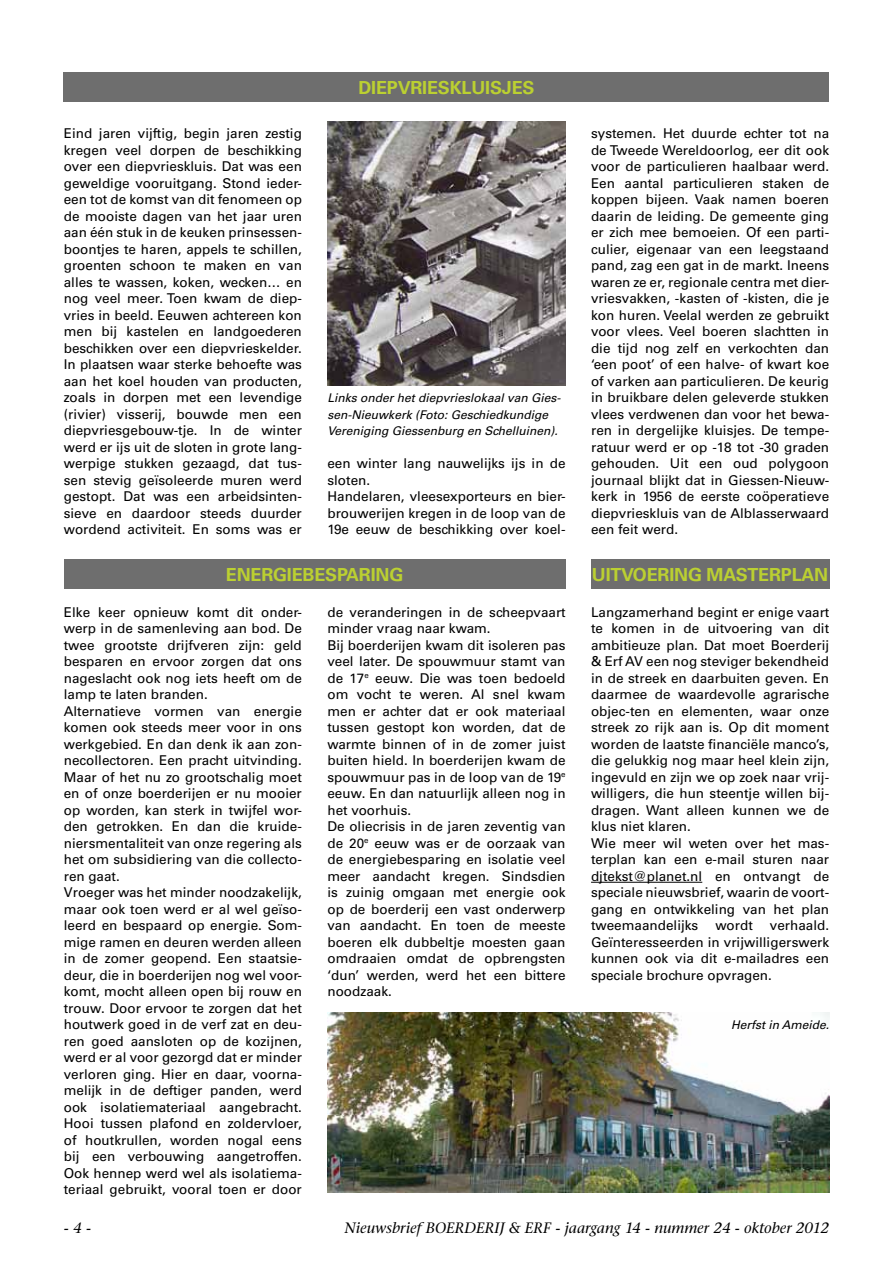
<style>
.page{position:relative;width:893px;height:1263px;background:#fff}
.page>*{position:absolute;margin:0;border:0;box-sizing:border-box;transform-origin:0 0}
.t1{font:700 18px "Univers LT Std";letter-spacing:-.01em;color:#bbd031}
.t2{font:italic 500 15px "Stone Serif Std";color:#000}
.t3{font:13.5px/16.5px "Univers LT Std";color:#000}
.t4{font:italic 12px/16.5px "Univers LT Std";color:#000}
</style>
<div class="page">
<div style="left:64px;top:72px;width:765px;height:30px;background:#6e6e6e"></div>
<div style="left:591px;top:559px;width:238px;height:30px;background:#6e6e6e"></div>
<div style="left:64px;top:559px;width:502px;height:30px;background:#6e6e6e"></div>
<img style="left:327px;top:122px;width:239px;height:264px">
<img style="left:327px;top:1013px;width:502px;height:179px">
<hr style="left:591px;top:882px;width:111px;height:1px;background:#000">
<p class="t3" style="left:64px;top:125px;width:240px;text-align:justify">Eind jaren vijftig, begin jaren zestig kregen veel dorpen de beschikking over een diepvrieskluis. Dat was een geweldige vooruitgang. Stond ieder&shy;een tot de komst van dit fenomeen op de mooiste dagen van het jaar uren aan één stuk in de keuken prinsessen&shy;boontjes te haren, appels te schillen, groenten schoon te maken en van alles te wassen, koken, wecken… en nog veel meer. Toen kwam de diep&shy;vries in beeld. Eeuwen achtereen kon men bij kastelen en landgoederen beschikken over een diepvrieskelder.<br>In plaatsen waar sterke behoefte was aan het koel houden van producten, zoals in dorpen met een levendige (rivier) visserij, bouwde men een diepvriesgebouw-tje. In de winter werd er ijs uit de sloten in grote lang&shy;werpige stukken gezaagd, dat tus&shy;sen stevig geïsoleerde muren werd gestopt. Dat was een arbeidsinten&shy;sieve en daardoor steeds duurder wordend activiteit. En soms was er</p>
<h1 class="t1" style="left:358px;top:77px;width:178px">DIEPVRIESKLUISJES</h1>
<p class="t4" style="left:327px;top:390px;width:235px">Links onder het diepvrieslokaal van Gies&shy;sen-Nieuwkerk (Foto: Geschiedkundige<br>Vereniging Giessenburg en Schelluinen).</p>
<p class="t3" style="left:327px;top:455px;width:240px">een winter lang nauwelijks ijs in de sloten.<br>Handelaren, vleesexporteurs en bier&shy;brouwerijen kregen in de loop van de<br>19e eeuw de beschikking over koel-</p>
<p class="t3" style="left:591px;top:125px;width:240px;text-align:justify">systemen. Het duurde echter tot na de Tweede Wereldoorlog, eer dit ook voor de particulieren haalbaar werd.<br>Een aantal particulieren staken de koppen bijeen. Vaak namen boeren daarin de leiding. De gemeente ging er zich mee bemoeien. Of een parti&shy;culier, eigenaar van een leegstaand pand, zag een gat in de markt. Ineens waren ze er, regionale centra met dier&shy;vriesvakken, -kasten of -kisten, die je kon huren. Veelal werden ze gebruikt voor vlees. Veel boeren slachtten in die tijd nog zelf en verkochten dan ‘een poot’ of een halve- of kwart koe of varken aan particulieren. De keurig in bruikbare delen geleverde stukken vlees verdwenen dan voor het bewa&shy;ren in dergelijke kluisjes. De tempe&shy;ratuur werd er op -18 tot -30 graden gehouden. Uit een oud polygoon journaal blijkt dat in Giessen-Nieuw&shy;kerk in 1956 de eerste coöperatieve diepvrieskluis van de Alblasserwaard een feit werd.</p>
<h1 class="t1" style="left:226px;top:564px;width:179px">ENERGIEBESPARING</h1>
<h1 class="t1" style="left:592px;top:564px;width:238px">UITVOERING MASTERPLAN</h1>
<p class="t3" style="left:64px;top:604px;width:240px">Elke keer opnieuw komt dit onder&shy;werp in de samenleving aan bod. De twee grootste drijfveren zijn: geld besparen en ervoor zorgen dat ons nageslacht ook nog iets heeft om de lamp te laten branden.<br>Alternatieve vormen van energie komen ook steeds meer voor in ons werkgebied. En dan denk ik aan zon&shy;necollectoren. Een pracht uitvinding.<br>Maar of het nu zo grootschalig moet en of onze boerderijen er nu mooier op worden, kan sterk in twijfel wor&shy;den getrokken. En dan die kruide&shy;niersmentaliteit van onze regering als het om subsidiering van die collecto&shy;ren gaat.<br>Vroeger was het minder noodzakelijk, maar ook toen werd er al wel geïso&shy;leerd en bespaard op energie. Som&shy;mige ramen en deuren werden alleen in de zomer geopend. Een staatsie&shy;deur, die in boerderijen nog wel voor&shy;komt, mocht alleen open bij rouw en trouw. Door ervoor te zorgen dat het houtwerk goed in de verf zat en deu&shy;ren goed aansloten op de kozijnen, werd er al voor gezorgd dat er minder verloren ging. Hier en daar, voorna&shy;melijk in de deftiger panden, werd ook isolatiemateriaal aangebracht.<br>Hooi tussen plafond en zoldervloer, of houtkrullen, worden nogal eens bij een verbouwing aangetroffen.<br>Ook hennep werd wel als isolatiema&shy;teriaal gebruikt, vooral toen er door</p>
<p class="t3" style="left:591px;top:604px;width:240px">Langzamerhand begint er enige vaart te komen in de uitvoering van dit ambitieuze plan. Dat moet Boerderij &amp; Erf AV een nog steviger bekendheid in de streek en daarbuiten geven. En daarmee de waardevolle agrarische objec-ten en elementen, waar onze streek zo rijk aan is. Op dit moment worden de laatste financiële manco’s, die gelukkig nog maar heel klein zijn, ingevuld en zijn we op zoek naar vrij&shy;willigers, die hun steentje willen bij&shy;dragen. Want alleen kunnen we de klus niet klaren.<br>Wie meer wil weten over het mas&shy;terplan kan een e-mail sturen naar djtekst@planet.nl en ontvangt de speciale nieuwsbrief, waarin de voort&shy;gang en ontwikkeling van het plan tweemaandelijks</p>
<p class="t3" style="left:327px;top:604px;width:240px">de veranderingen in de scheepvaart minder vraag naar kwam.<br>Bij boerderijen kwam dit isoleren pas veel later. De spouwmuur stamt van de 17<sup>e</sup> eeuw. Die was toen bedoeld om vocht te weren. Al snel kwam men er achter dat er ook materiaal tussen gestopt kon worden, dat de warmte binnen of in de zomer juist buiten hield. In boerderijen kwam de spouwmuur pas in de loop van de 19<sup>e </sup>eeuw. En dan natuurlijk alleen nog in het voorhuis.<br>De oliecrisis in de jaren zeventig van de 20<sup>e</sup> eeuw was er de oorzaak van de energiebesparing en isolatie veel meer aandacht kregen. Sindsdien is zuinig omgaan met energie ook op de boerderij een vast onderwerp van aandacht. En toen de meeste boeren elk dubbeltje moesten gaan omdraaien omdat de opbrengsten ‘dun’ werden, werd het een bittere noodzaak.</p>
<p class="t3" style="left:591px;top:917px;width:240px;text-align:justify;text-indent:179px">verhaald.<br>Geïnteresseerden in vrijwilligerswerk kunnen ook via dit e-mailadres een speciale brochure opvragen.</p>
<p class="t3" style="left:715px;top:917px;width:39px">wordt</p>
<p class="t4" style="left:731px;top:1017px;width:100px">Herfst in Ameide.</p>
<p class="t2" style="left:64px;top:1219px;width:29px">- 4 -</p>
<p class="t2" style="left:345px;top:1219px;width:486px">Nieuwsbrief BOERDERIJ &amp; ERF - jaargang 14 - nummer 24 - oktober 2012</p>
</div>
